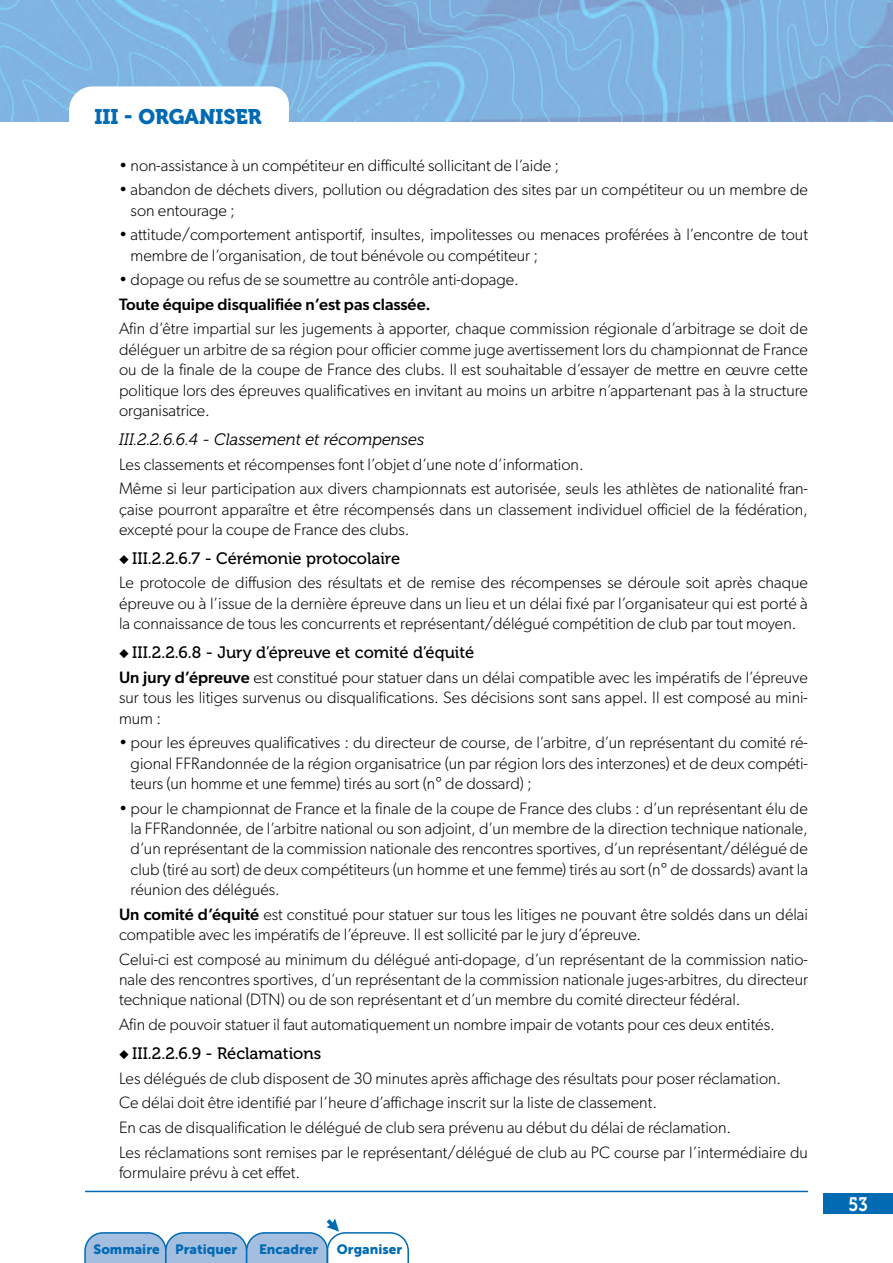
<style>
.page{position:relative;width:893px;height:1263px;background:#fff}
.page>*{position:absolute;margin:0;border:0;box-sizing:border-box;transform-origin:0 0}
.Titre_Niv_1{font:21px "Museo 900";color:#006ab3}
.t1{font:19.5px "Museo 700";color:#fff;scale:.85 1}
.txt_courant_-_retrai{font:300 16.5px/20.4px "Gibson";color:#000;text-align:justify}
.Titre_niveau_5{font:16.5px "Museo 500";color:#000}
.txt_courant_-_retrai-2{font:500 16.5px "Gibson";color:#000}
.Titre_niveau_5-2{font:italic 16.5px "Museo 300";color:#000}
.t2{font:13.5px "Museo Sans 900";color:#006ab3}
.s1{font-family:"Montserrat";font-weight:900}
.s2{font-weight:500}
</style>
<div class="page">
<hr style="left:85px;top:1191px;width:723px;height:1px;background:#006ab3">
<svg style="left:69px;top:86px;width:220px;height:36px"></svg>
<svg style="left:84px;top:1218px;width:325px;height:45px"></svg>
<div style="left:823px;top:1193px;width:69px;height:20px;background:#006ab3"></div>
<p class="Titre_Niv_1" style="left:94px;top:105px;width:169px">III - ORGANISER</p>
<p class="txt_courant_-_retrai" style="left:119px;top:154px;width:442px">• non-assistance à un compétiteur en difficulté sollicitant de l’aide ;</p>
<p class="txt_courant_-_retrai" style="left:131px;top:179px;width:679px;text-indent:-12px">• abandon de déchets divers, pollution ou dégradation des sites par un compétiteur ou un membre de son entourage ;</p>
<p class="txt_courant_-_retrai" style="left:131px;top:224px;width:679px;text-indent:-12px">• attitude/comportement antisportif, insultes, impolitesses ou menaces proférées à l’encontre de tout membre de l’organisation, de tout bénévole ou compétiteur ;</p>
<p class="txt_courant_-_retrai" style="left:119px;top:269px;width:401px">• dopage ou refus de se soumettre au contrôle anti-dopage.</p>
<p class="txt_courant_-_retrai-2" style="left:119px;top:294px;width:313px">Toute équipe disqualifiée n’est pas classée.</p>
<p class="txt_courant_-_retrai" style="left:119px;top:318px;width:690px">Afin d’être impartial sur les jugements à apporter, chaque commission régionale d’arbitrage se doit de déléguer un arbitre de sa région pour officier comme juge avertissement lors du championnat de France ou de la finale de la coupe de France des clubs. Il est souhaitable d’essayer de mettre en œuvre cette politique lors des épreuves qualificatives en invitant au moins un arbitre n’appartenant pas à la structure organisatrice.</p>
<p class="Titre_niveau_5-2" style="left:119px;top:430px;width:307px">III.2.2.6.6.4 - Classement et récompenses</p>
<p class="txt_courant_-_retrai" style="left:119px;top:453px;width:466px">Les classements et récompenses font l’objet d’une note d’information.</p>
<p class="txt_courant_-_retrai" style="left:119px;top:478px;width:690px">Même si leur participation aux divers championnats est autorisée, seuls les athlètes de nationalité fran&shy;çaise pourront apparaître et être récompensés dans un classement individuel officiel de la fédération, excepté pour la coupe de France des clubs.</p>
<p class="Titre_niveau_5" style="left:119px;top:549px;width:283px"><span class="s1">◆</span> III.2.2.6.7 - Cérémonie protocolaire</p>
<p class="txt_courant_-_retrai" style="left:119px;top:572px;width:690px">Le protocole de diffusion des résultats et de remise des récompenses se déroule soit après chaque épreuve ou à l’issue de la dernière épreuve dans un lieu et un délai fixé par l’organisateur qui est porté à la connaissance de tous les concurrents et représentant/délégué compétition de club par tout moyen.</p>
<p class="Titre_niveau_5" style="left:119px;top:643px;width:357px"><span class="s1">◆</span> III.2.2.6.8 - Jury d’épreuve et comité d’équité</p>
<p class="txt_courant_-_retrai" style="left:119px;top:667px;width:690px"><span class="s2">Un jury d’épreuve</span> est constitué pour statuer dans un délai compatible avec les impératifs de l’épreuve sur tous les litiges survenus ou disqualifications. Ses décisions sont sans appel. Il est composé au mini&shy;mum :</p>
<p class="txt_courant_-_retrai" style="left:131px;top:732px;width:679px;text-indent:-12px">• pour les épreuves qualificatives : du directeur de course, de l’arbitre, d’un représentant du comité ré&shy;gional FFRandonnée de la région organisatrice (un par région lors des interzones) et de deux compéti&shy;teurs (un homme et une femme) tirés au sort (n° de dossard) ;</p>
<p class="txt_courant_-_retrai" style="left:131px;top:797px;width:679px;text-indent:-12px">• pour le championnat de France et la finale de la coupe de France des clubs : d’un représentant élu de la FFRandonnée, de l’arbitre national ou son adjoint, d’un membre de la direction technique nationale, d’un représentant de la commission nationale des rencontres sportives, d’un représentant/délégué de club (tiré au sort) de deux compétiteurs (un homme et une femme) tirés au sort (n° de dossards) avant la réunion des délégués.</p>
<p class="txt_courant_-_retrai" style="left:119px;top:904px;width:690px"><span class="s2">Un comité d’équité</span> est constitué pour statuer sur tous les litiges ne pouvant être soldés dans un délai compatible avec les impératifs de l’épreuve. Il est sollicité par le jury d’épreuve.</p>
<p class="txt_courant_-_retrai" style="left:119px;top:949px;width:690px">Celui-ci est composé au minimum du délégué anti-dopage, d’un représentant de la commission natio&shy;nale des rencontres sportives, d’un représentant de la commission nationale juges-arbitres, du directeur technique national (DTN) ou de son représentant et d’un membre du comité directeur fédéral.</p>
<p class="txt_courant_-_retrai" style="left:119px;top:1014px;width:657px">Afin de pouvoir statuer il faut automatiquement un nombre impair de votants pour ces deux entités.</p>
<p class="Titre_niveau_5" style="left:119px;top:1044px;width:204px"><span class="s1">◆</span> III.2.2.6.9 - Réclamations</p>
<p class="txt_courant_-_retrai" style="left:119px;top:1067px;width:664px">Les délégués de club disposent de 30 minutes après affichage des résultats pour poser réclamation.</p>
<p class="txt_courant_-_retrai" style="left:119px;top:1092px;width:539px">Ce délai doit être identifié par l’heure d’affichage inscrit sur la liste de classement.</p>
<p class="txt_courant_-_retrai" style="left:119px;top:1117px;width:614px">En cas de disqualification le délégué de club sera prévenu au début du délai de réclamation.</p>
<p class="txt_courant_-_retrai" style="left:119px;top:1141px;width:690px">Les réclamations sont remises par le représentant/délégué de club au PC course par l’intermédiaire du formulaire prévu à cet effet.</p>
<p class="t2" style="left:94px;top:1241px;width:145px">Sommaire Pratiquer</p>
<p class="t2" style="left:259px;top:1241px;width:61px">Encadrer</p>
<p class="t2" style="left:337px;top:1241px;width:67px">Organiser</p>
<p class="t1" style="left:849px;top:1193px;width:24px">53</p>
</div>
